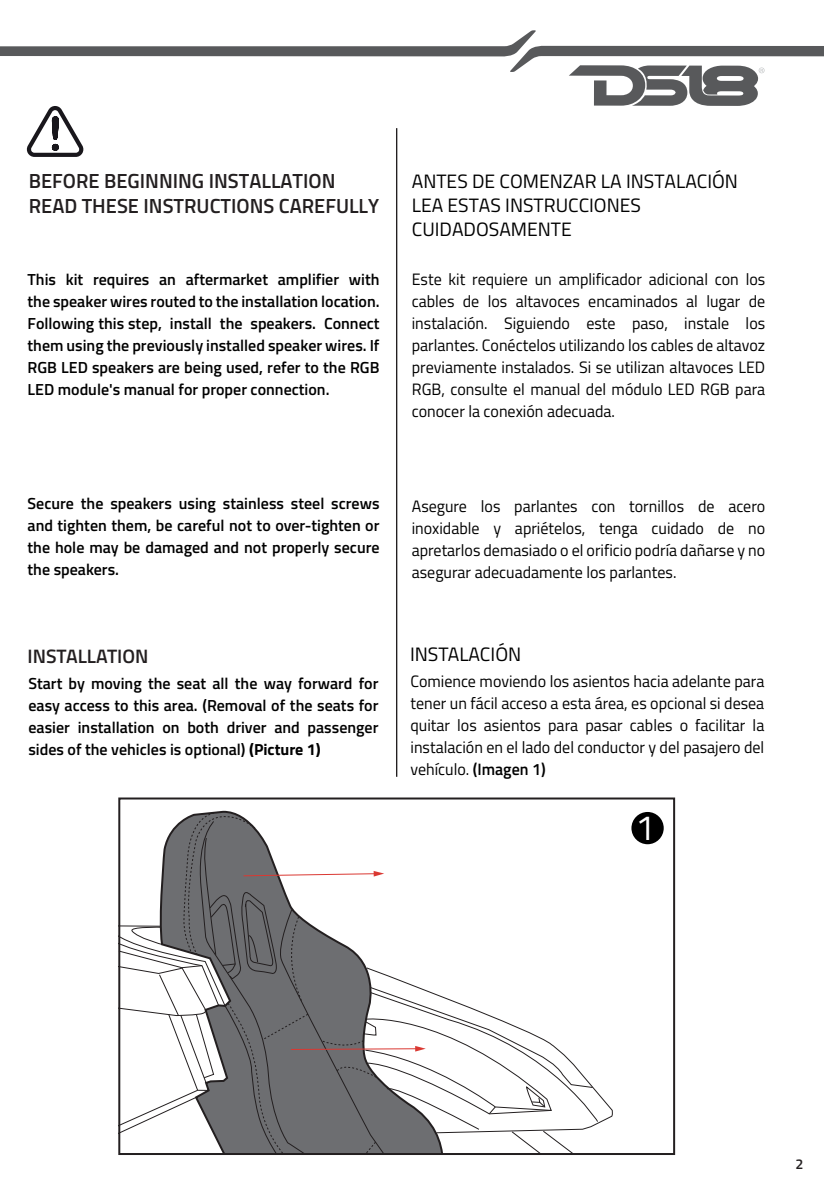
<style>
.page{position:relative;width:824px;height:1191px;background:#fff}
.page>*{position:absolute;margin:0;border:0;box-sizing:border-box;transform-origin:0 0}
.t1{font:35.2px "Titillium Web";color:#fff}
.t2{font:600 20.4px/24.4px "Titillium Web";color:#231f20}
.t3{font:19.4px/24px "Titillium Web";color:#000}
.t4{font:600 19.4px "Titillium Web";color:#231f20}
.t5{font:16.4px/22px "Titillium Web";color:#000;text-align:justify}
.t6{font:600 16px/22px "Titillium Web";color:#000;text-align:justify}
.t7{font:600 14.2px "Titillium Web";color:#231f20}
.s1{font-weight:700}
.s2{font-weight:600}
</style>
<div class="page">
<div style="left:631px;top:812px;width:33px;height:32px;background:#000;border-radius:50%"></div>
<svg style="left:121px;top:811px;width:517px;height:341px"></svg>
<div style="left:118px;top:797px;width:557px;height:358px;border:2px solid #231f20"></div>
<hr style="left:396px;top:128px;width:1px;height:649px;background:#231f20">
<svg style="left:0;top:30px;width:824px;height:127px"></svg>
<p class="t2" style="left:29px;top:168px;width:352px">BEFORE BEGINNING INSTALLATION<br>READ THESE INSTRUCTIONS CAREFULLY</p>
<p class="t6" style="left:28px;top:267px;width:353px">This kit requires an aftermarket amplifier with the speaker wires routed to the installation location.<br>Following this step, install the speakers. Connect them using the previously installed speaker wires. If RGB LED speakers are being used, refer to the RGB LED module's manual for proper connection.</p>
<p class="t6" style="left:28px;top:491px;width:353px">Secure the speakers using stainless steel screws and tighten them, be careful not to over-tighten or the hole may be damaged and not properly secure the speakers.</p>
<p class="t3" style="left:412px;top:168px;width:328px">ANTES DE COMENZAR LA INSTALACIÓN<br>LEA ESTAS INSTRUCCIONES<br>CUIDADOSAMENTE</p>
<p class="t5" style="left:412px;top:267px;width:355px">Este kit requiere un amplificador adicional con los cables de los altavoces encaminados al lugar de instalación. Siguiendo este paso, instale los parlantes. Conéctelos utilizando los cables de altavoz previamente instalados. Si se utilizan altavoces LED RGB, consulte el manual del módulo LED RGB para conocer la conexión adecuada.</p>
<p class="t5" style="left:412px;top:494px;width:355px">Asegure los parlantes con tornillos de acero inoxidable y apriételos, tenga cuidado de no apretarlos demasiado o el orificio podría dañarse y no asegurar adecuadamente los parlantes.</p>
<p class="t4" style="left:28px;top:641px;width:122px">INSTALLATION</p>
<p class="t3" style="left:410px;top:641px;width:113px">INSTALACIÓN</p>
<p class="t6" style="left:28px;top:671px;width:351px">Start by moving the seat all the way forward for easy access to this area. (Removal of the seats for easier installation on both driver and passenger sides of the vehicles is optional) <span class="s1">(Picture 1)</span></p>
<p class="t5" style="left:410px;top:669px;width:355px">Comience moviendo los asientos hacia adelante para tener un fácil acceso a esta área, es opcional si desea quitar los asientos para pasar cables o facilitar la instalación en el lado del conductor y del pasajero del vehículo. <span class="s2">(Imagen 1)</span></p>
<h1 class="t1" style="left:635px;top:801px;width:21px">1</h1>
<p class="t7" style="left:795px;top:1153px;width:9px">2</p>
</div>
